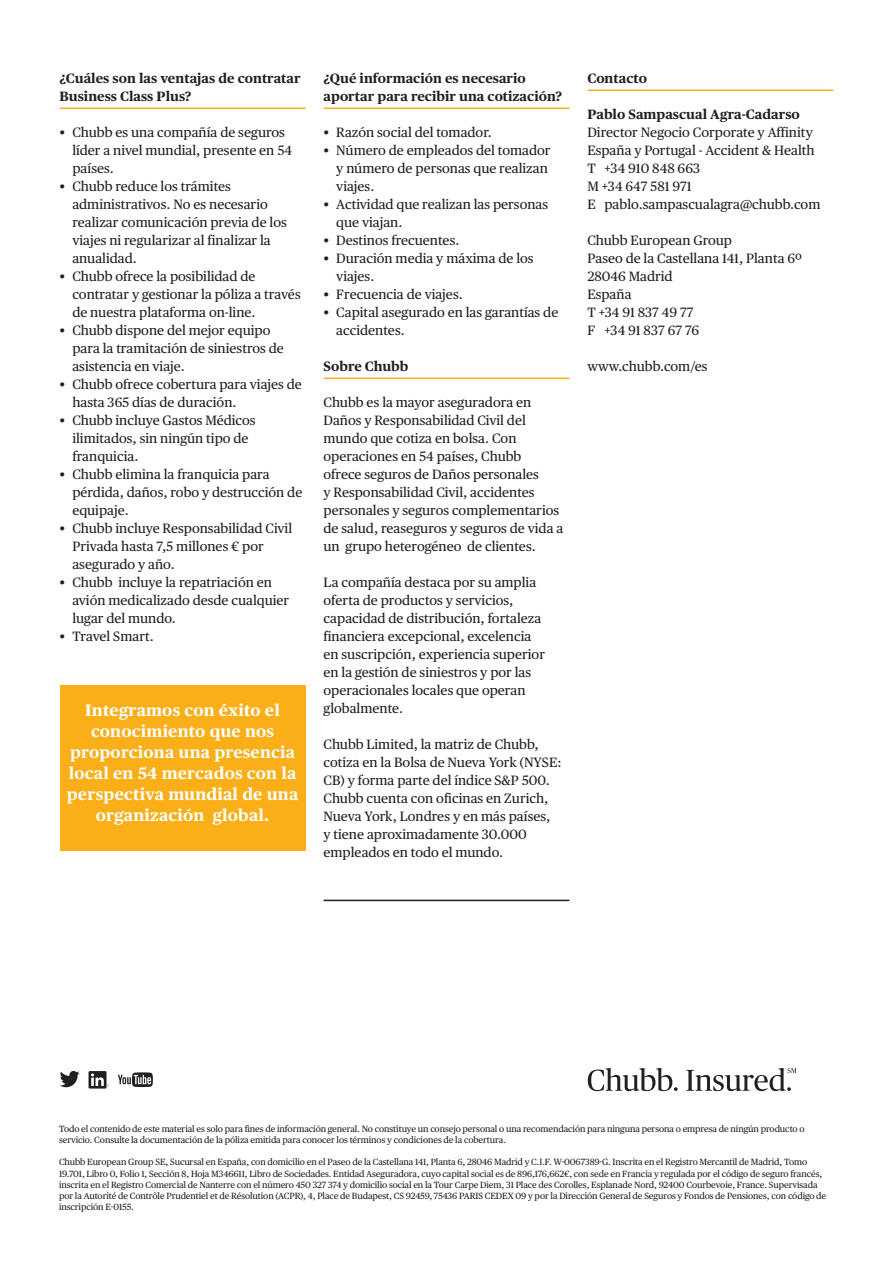
<style>
.page{position:relative;width:893px;height:1263px;background:#fff}
.page>*{position:absolute;margin:0;border:0;box-sizing:border-box;transform-origin:0 0}
.t1{font:700 16.5px/21px "Chubb Publico Text";letter-spacing:.01em;color:#fff;text-align:center}
.t2{font:13.5px/18px "Chubb Publico Text";color:#231f20}
.t3{font:700 13.5px/18px "Chubb Publico Text";color:#231f20}
.t4{font:9px/11.2px "Chubb Publico Text";letter-spacing:-.01em;color:#231f20}
</style>
<div class="page">
<div style="left:60px;top:685px;width:246px;height:165px;background:#faaf18"></div>
<hr style="left:587px;top:90px;width:246px;height:1px;background:#faaf18">
<hr style="left:324px;top:900px;width:245px;height:1px;background:#231f20">
<hr style="left:324px;top:378px;width:245px;height:1px;background:#faaf18">
<hr style="left:60px;top:108px;width:246px;height:1px;background:#faaf18">
<hr style="left:324px;top:108px;width:245px;height:1px;background:#faaf18">
<svg style="left:588px;top:1068px;width:90px;height:23px"></svg>
<svg style="left:686px;top:1068px;width:110px;height:23px"></svg>
<svg style="left:89px;top:1071px;width:20px;height:17px"></svg>
<svg style="left:60px;top:1071px;width:20px;height:16px"></svg>
<svg style="left:118px;top:1072px;width:35px;height:15px"></svg>
<h2 class="t3" style="left:60px;top:68px;width:243px">¿Cuáles son las ventajas de contratar<br>Business Class Plus?</h2>
<p class="t2" style="left:72px;top:122px;width:221px;text-indent:-13px">• Chubb es una compañía de seguros líder a nivel mundial, presente en 54 países.</p>
<p class="t2" style="left:72px;top:176px;width:216px;text-indent:-13px">• Chubb reduce los trámites administrativos. No es necesario realizar comunicación previa de los viajes ni regularizar al finalizar la anualidad.</p>
<p class="t2" style="left:72px;top:266px;width:230px;text-indent:-13px">• Chubb ofrece la posibilidad de contratar y gestionar la póliza a través de nuestra plataforma on-line.</p>
<p class="t2" style="left:72px;top:320px;width:213px;text-indent:-13px">• Chubb dispone del mejor equipo para la tramitación de siniestros de asistencia en viaje.</p>
<p class="t2" style="left:72px;top:374px;width:231px;text-indent:-13px">• Chubb ofrece cobertura para viajes de hasta 365 días de duración.</p>
<p class="t2" style="left:72px;top:410px;width:185px;text-indent:-13px">• Chubb incluye Gastos Médicos ilimitados, sin ningún tipo de franquicia.</p>
<p class="t2" style="left:72px;top:464px;width:231px;text-indent:-13px">• Chubb elimina la franquicia para pérdida, daños, robo y destrucción de equipaje.</p>
<p class="t2" style="left:72px;top:518px;width:221px;text-indent:-13px">• Chubb incluye Responsabilidad Civil<br>Privada hasta 7,5 millones € por asegurado y año.</p>
<p class="t2" style="left:72px;top:572px;width:218px;text-indent:-13px">• Chubb incluye la repatriación en avión medicalizado desde cualquier lugar del mundo.</p>
<p class="t2" style="left:60px;top:626px;width:96px">• Travel Smart.</p>
<h4 class="t1" style="left:67px;top:699px;width:233px">Integramos con éxito el conocimiento que nos proporciona una presencia local en 54 mercados con la perspectiva mundial de una organización global.</h4>
<h2 class="t3" style="left:324px;top:68px;width:240px">¿Qué información es necesario aportar para recibir una cotización?</h2>
<p class="t2" style="left:324px;top:122px;width:170px">• Razón social del tomador.</p>
<p class="t2" style="left:336px;top:140px;width:216px;text-indent:-13px">• Número de empleados del tomador y número de personas que realizan viajes.</p>
<p class="t2" style="left:336px;top:194px;width:213px;text-indent:-13px">• Actividad que realizan las personas que viajan.</p>
<p class="t2" style="left:324px;top:230px;width:137px">• Destinos frecuentes.</p>
<p class="t2" style="left:336px;top:248px;width:199px;text-indent:-13px">• Duración media y máxima de los viajes.</p>
<p class="t2" style="left:324px;top:284px;width:141px">• Frecuencia de viajes.</p>
<p class="t2" style="left:336px;top:302px;width:224px;text-indent:-13px">• Capital asegurado en las garantías de accidentes.</p>
<h2 class="t3" style="left:324px;top:356px;width:86px">Sobre Chubb</h2>
<p class="t2" style="left:324px;top:392px;width:241px">Chubb es la mayor aseguradora en Daños y Responsabilidad Civil del mundo que cotiza en bolsa. Con operaciones en 54 países, Chubb<br>ofrece seguros de Daños personales<br>y Responsabilidad Civil, accidentes personales y seguros complementarios de salud, reaseguros y seguros de vida a un grupo heterogéneo de clientes.</p>
<p class="t2" style="left:324px;top:572px;width:223px">La compañía destaca por su amplia oferta de productos y servicios, capacidad de distribución, fortaleza financiera excepcional, excelencia en suscripción, experiencia superior en la gestión de siniestros y por las operacionales locales que operan globalmente.</p>
<p class="t2" style="left:324px;top:734px;width:239px">Chubb Limited, la matriz de Chubb, cotiza en la Bolsa de Nueva York (NYSE:<br>CB) y forma parte del índice S&amp;P 500.<br>Chubb cuenta con oficinas en Zurich, Nueva York, Londres y en más países,<br>y tiene aproximadamente 30.000 empleados en todo el mundo.</p>
<h2 class="t3" style="left:587px;top:68px;width:61px">Contacto</h2>
<h5 class="t3" style="left:587px;top:104px;width:214px">Pablo Sampascual Agra-Cadarso</h5>
<p class="t2" style="left:587px;top:122px;width:234px">Director Negocio Corporate y Affinity<br>España y Portugal - Accident &amp; Health<br>T +34 910 848 663<br>M +34 647 581 971<br>E pablo.sampascualagra@chubb.com</p>
<p class="t2" style="left:587px;top:230px;width:216px">Chubb European Group<br>Paseo de la Castellana 141, Planta 6º<br>28046 Madrid<br>España<br>T +34 91 837 49 77<br>F +34 91 837 67 76</p>
<p class="t2" style="left:587px;top:356px;width:122px">www.chubb.com/es</p>
<p class="t4" style="left:59px;top:1122px;width:747px">Todo el contenido de este material es solo para fines de información general. No constituye un consejo personal o una recomendación para ninguna persona o empresa de ningún producto o servicio. Consulte la documentación de la póliza emitida para conocer los términos y condiciones de la cobertura.</p>
<p class="t4" style="left:59px;top:1156px;width:769px">Chubb European Group SE, Sucursal en España, con domicilio en el Paseo de la Castellana 141, Planta 6, 28046 Madrid y C.I.F. W-0067389-G. Inscrita en el Registro Mercantil de Madrid, Tomo 19.701, Libro 0, Folio 1, Sección 8, Hoja M346611, Libro de Sociedades. Entidad Aseguradora, cuyo capital social es de 896,176,662€, con sede en Francia y regulada por el código de seguro francés, inscrita en el Registro Comercial de Nanterre con el número 450 327 374 y domicilio social en la Tour Carpe Diem, 31 Place des Corolles, Esplanade Nord, 92400 Courbevoie, France. Supervisada por la Autorité de Contrôle Prudentiel et de Résolution (ACPR), 4, Place de Budapest, CS 92459, 75436 PARIS CEDEX 09 y por la Dirección General de Seguros y Fondos de Pensiones, con código de inscripción E-0155.</p>
</div>
